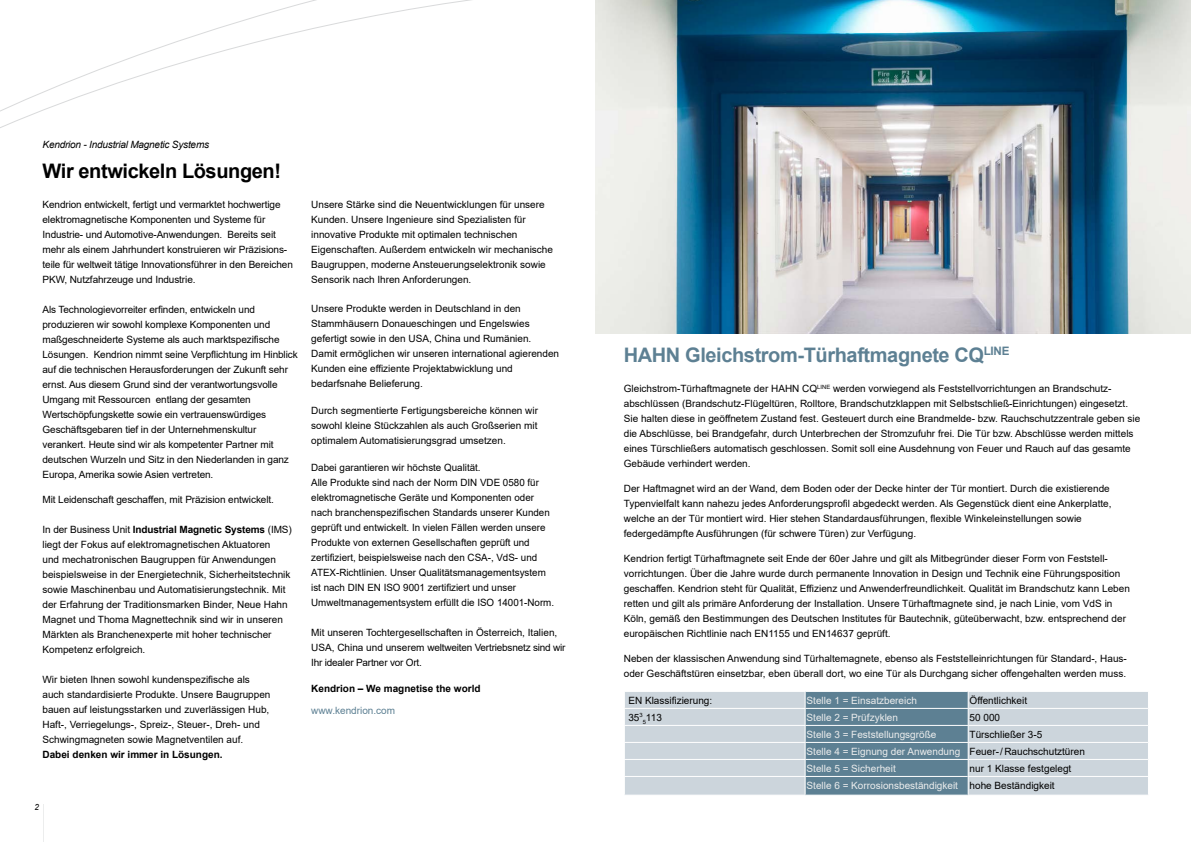
<style>
.page{position:relative;width:1191px;height:842px;background:#fff}
.page>*{position:absolute;margin:0;border:0;box-sizing:border-box;transform-origin:0 0}
.t1{font:700 20px "Arial";letter-spacing:-.02em;color:#5d8093}
.t2{font:700 20px "Arial";letter-spacing:-.02em;color:#000}
.t3{font:10px/15px "Arial";color:#000}
.t4{font:10px/17px "Arial";color:#eceded}
.t5{font:700 10px "Arial";color:#000}
.t6{font:italic 10px "Arial";letter-spacing:-.02em;color:#000}
.t7{font:10px "Arial";color:#5d8093}
.t8{font:italic 8.5px "Arial";color:#000;scale:.96 1}
.s1{font-weight:700}
.s2{color:#000}
.s3{color:#eceded}
</style>
<div class="page">
<hr style="left:43px;top:804px;width:1px;height:38px;background:#eceded">
<svg style="left:0;top:0;width:472px;height:128px"></svg>
<img style="left:595px;top:0;width:596px;height:333px">
<div style="left:625px;top:692px;width:523px;height:103px;background:#ccd5dc"></div>
<hr style="left:624px;top:708px;width:181px;height:1px;background:#fff">
<hr style="left:968px;top:708px;width:180px;height:1px;background:#fff">
<hr style="left:624px;top:725px;width:181px;height:1px;background:#fff">
<hr style="left:968px;top:725px;width:180px;height:1px;background:#fff">
<hr style="left:624px;top:742px;width:181px;height:1px;background:#fff">
<hr style="left:968px;top:742px;width:180px;height:1px;background:#fff">
<hr style="left:624px;top:759px;width:181px;height:1px;background:#fff">
<hr style="left:968px;top:759px;width:180px;height:1px;background:#fff">
<hr style="left:624px;top:776px;width:181px;height:1px;background:#fff">
<hr style="left:967px;top:776px;width:182px;height:1px;background:#fff">
<svg style="left:804px;top:691px;width:164px;height:104px;background:#69899b"></svg>
<p class="t6" style="left:43px;top:138px;width:168px">Kendrion - Industrial Magnetic Systems</p>
<h1 class="t2" style="left:43px;top:157px;width:240px">Wir entwickeln Lösungen!</h1>
<p class="t3" style="left:43px;top:197px;width:252px">Kendrion entwickelt, fertigt und vermarktet hochwertige elektromagnetische Komponenten und Systeme für Industrie- und Automotive-Anwendungen. Bereits seit mehr als einem Jahrhundert konstruieren wir Präzisions&shy;teile für weltweit tätige Innovationsführer in den Bereichen PKW, Nutzfahrzeuge und Industrie.</p>
<p class="t3" style="left:43px;top:302px;width:257px">Als Technologievorreiter erfinden, entwickeln und produzieren wir sowohl komplexe Komponenten und maßgeschneiderte Systeme als auch marktspezifische Lösungen. Kendrion nimmt seine Verpflichtung im Hinblick auf die technischen Herausforderungen der Zukunft sehr ernst. Aus diesem Grund sind der verantwortungsvolle Umgang mit Ressourcen entlang der gesamten Wertschöpfungskette sowie ein vertrauenswürdiges Geschäftsgebaren tief in der Unternehmenskultur verankert. Heute sind wir als kompetenter Partner mit deutschen Wurzeln und Sitz in den Niederlanden in ganz Europa, Amerika sowie Asien vertreten.</p>
<p class="t3" style="left:43px;top:492px;width:233px">Mit Leidenschaft geschaffen, mit Präzision entwickelt.</p>
<p class="t3" style="left:43px;top:522px;width:251px">In der Business Unit <span class="s1">Industrial Magnetic Systems</span> (IMS) liegt der Fokus auf elektromagnetischen Aktuatoren<br>und mechatronischen Baugruppen für Anwendungen beispielsweise in der Energietechnik, Sicherheitstechnik sowie Maschinenbau und Automatisierungstechnik. Mit der Erfahrung der Traditionsmarken Binder, Neue Hahn Magnet und Thoma Magnettechnik sind wir in unseren Märkten als Branchenexperte mit hoher technischer Kompetenz erfolgreich.</p>
<p class="t3" style="left:43px;top:672px;width:229px">Wir bieten Ihnen sowohl kundenspezifische als auch standardisierte Produkte. Unsere Baugruppen bauen auf leistungsstarken und zuverlässigen Hub, Haft-, Verriegelungs-, Spreiz-, Steuer-, Dreh- und Schwingmagneten sowie Magnetventilen auf.</p>
<p class="t5" style="left:43px;top:747px;width:182px">Dabei denken wir immer in Lösungen.</p>
<p class="t3" style="left:311px;top:197px;width:243px">Unsere Stärke sind die Neuentwicklungen für unsere Kunden. Unsere Ingenieure sind Spezialisten für innovative Produkte mit optimalen technischen Eigenschaften. Außerdem entwickeln wir mechanische Baugruppen, moderne Ansteuerungselektronik sowie Sensorik nach Ihren Anforderungen.</p>
<p class="t3" style="left:311px;top:301px;width:249px">Unsere Produkte werden in Deutschland in den Stammhäusern Donaueschingen und Engelswies gefertigt sowie in den USA, China und Rumänien.<br>Damit ermöglichen wir unseren international agierenden Kunden eine effiziente Projektabwicklung und bedarfsnahe Belieferung.</p>
<p class="t3" style="left:311px;top:403px;width:228px;text-align:justify">Durch segmentierte Fertigungsbereiche können wir sowohl kleine Stückzahlen als auch Großserien mit optimalem Automatisierungsgrad umsetzen.</p>
<p class="t3" style="left:311px;top:460px;width:244px">Dabei garantieren wir höchste Qualität.<br>Alle Produkte sind nach der Norm DIN VDE 0580 für elektromagnetische Geräte und Komponenten oder nach branchenspezifischen Standards unserer Kunden geprüft und entwickelt. In vielen Fällen werden unsere Produkte von externen Gesellschaften geprüft und zertifiziert, beispielsweise nach den CSA-, VdS- und ATEX-Richtlinien. Unser Qualitätsmanagementsystem ist nach DIN EN ISO 9001 zertifiziert und unser Umweltmanagementsystem erfüllt die ISO 14001-Norm.</p>
<p class="t3" style="left:311px;top:625px;width:256px">Mit unseren Tochtergesellschaften in Österreich, Italien,<br>USA, China und unserem weltweiten Vertriebsnetz sind wir<br>Ihr idealer Partner vor Ort.</p>
<p class="t5" style="left:311px;top:681px;width:171px">Kendrion – We magnetise the world</p>
<p class="t7" style="left:311px;top:704px;width:85px">www.kendrion.com</p>
<p class="t8" style="left:35px;top:802px;width:6px">2</p>
<h1 class="t1" style="left:624px;top:341px;width:387px">HAHN Gleichstrom-Türhaftmagnete CQ<sup>LINE</sup></h1>
<p class="t3" style="left:624px;top:381px;width:518px">Gleichstrom-Türhaftmagnete der HAHN CQ<sup>LINE</sup> werden vorwiegend als Feststellvorrichtungen an Brandschutz&shy;abschlüssen (Brandschutz-Flügeltüren, Rolltore, Brandschutzklappen mit Selbstschließ-Einrichtungen) eingesetzt.<br>Sie halten diese in geöffnetem Zustand fest. Gesteuert durch eine Brandmelde- bzw. Rauchschutzzentrale geben sie die Abschlüsse, bei Brandgefahr, durch Unterbrechen der Stromzufuhr frei. Die Tür bzw. Abschlüsse werden mittels eines Türschließers automatisch geschlossen. Somit soll eine Ausdehnung von Feuer und Rauch auf das gesamte Gebäude verhindert werden.</p>
<p class="t3" style="left:624px;top:481px;width:489px">Der Haftmagnet wird an der Wand, dem Boden oder der Decke hinter der Tür montiert. Durch die existierende Typenvielfalt kann nahezu jedes Anforderungsprofil abgedeckt werden. Als Gegenstück dient eine Ankerplatte, welche an der Tür montiert wird. Hier stehen Standardausführungen, flexible Winkeleinstellungen sowie federgedämpfte Ausführungen (für schwere Türen) zur Verfügung.</p>
<p class="t3" style="left:624px;top:551px;width:507px">Kendrion fertigt Türhaftmagnete seit Ende der 60er Jahre und gilt als Mitbegründer dieser Form von Feststell&shy;vorrichtungen. Über die Jahre wurde durch permanente Innovation in Design und Technik eine Führungsposition geschaffen. Kendrion steht für Qualität, Effizienz und Anwenderfreundlichkeit. Qualität im Brandschutz kann Leben retten und gilt als primäre Anforderung der Installation. Unsere Türhaftmagnete sind, je nach Linie, vom VdS in Köln, gemäß den Bestimmungen des Deutschen Institutes für Bautechnik, güteüberwacht, bzw. entsprechend der europäischen Richtlinie nach EN1155 und EN14637 geprüft.</p>
<p class="t3" style="left:624px;top:651px;width:504px">Neben der klassischen Anwendung sind Türhaltemagnete, ebenso als Feststelleinrichtungen für Standard-, Haus&shy;oder Geschäftstüren einsetzbar, eben überall dort, wo eine Tür als Durchgang sicher offengehalten werden muss.</p>
<p class="t3" style="left:628px;top:692px;width:85px">EN Klassifizierung:</p>
<p class="t4" style="left:806px;top:691px;width:112px">Stelle 1 = Einsatzbereich</p>
<p class="t3" style="left:969px;top:692px;width:59px">Öffentlichkeit</p>
<p class="t3" style="left:628px;top:709px;width:35px">35<sup>3</sup><sub>5</sub>113</p>
<p class="t4" style="left:806px;top:708px;width:93px">Stelle 2 = Prüfzyklen</p>
<p class="t3" style="left:969px;top:709px;width:32px">50 000</p>
<p class="t4" style="left:806px;top:725px;width:131px">Stelle 3 = Feststellungsgröße</p>
<p class="t4" style="left:806px;top:725px;width:280px;text-indent:163px"><span class="s2">Türschließer 3-5<br></span>Stelle 4 = Eignung der Anwendung <span class="s2">Feuer-/Rauchschutztüren<br></span>Stelle 5 = Sicherheit</p>
<p class="t3" style="left:806px;top:759px;width:266px;line-height:17.9px;text-indent:163px">nur 1 Klasse festgelegt<br><span class="s3">Stelle 6 = Korrosionsbeständigkeit</span> hohe Beständigkeit</p>
</div>
